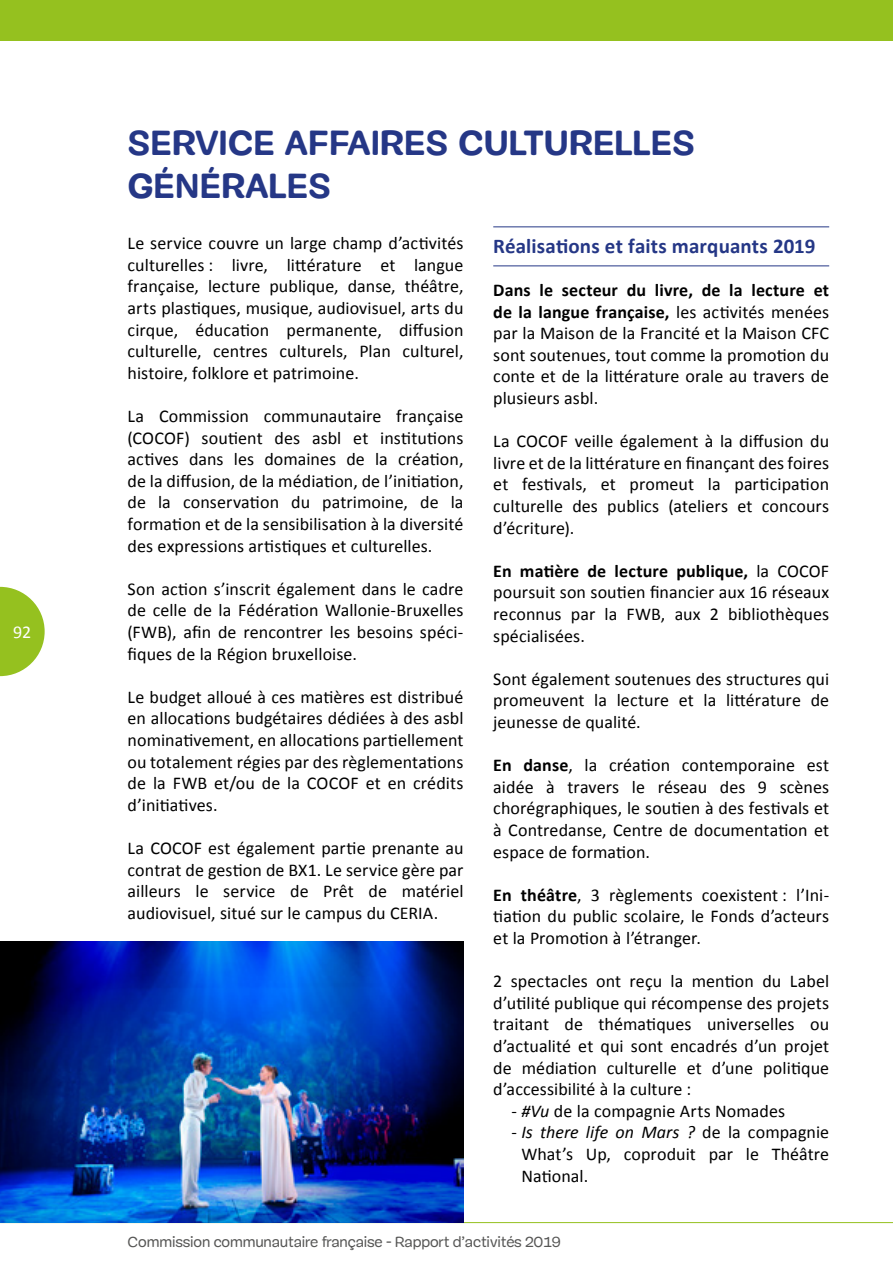
<style>
.page{position:relative;width:893px;height:1263px;background:#fff}
.page>*{position:absolute;margin:0;border:0;box-sizing:border-box;transform-origin:0 0}
.t1{font:700 36px/43.2px "Mija";color:#253786}
._5__Sous_titre_Réali{font:700 21px "Calibri";letter-spacing:.005em;color:#253786}
._1__Texte{font:18px/21.6px "Calibri";letter-spacing:.005em;color:#000;text-align:justify}
.t2{font:18px "Calibri";color:#fff}
.t3{font:15px "Mija";letter-spacing:-.01em;color:#575756}
.s1{font-weight:700}
.s2{font-style:italic}
</style>
<div class="page">
<div style="left:0;top:0;width:893px;height:40px;background:#95c11f"></div>
<svg style="left:0;top:587px;width:45px;height:89px"></svg>
<hr style="left:0;top:1222px;width:893px;height:1px;background:#95c11f">
<hr style="left:493px;top:226px;width:336px;height:1px;background:#253786">
<hr style="left:493px;top:265px;width:336px;height:1px;background:#253786">
<img style="left:0;top:942px;width:463px;height:280px">
<p class="t2" style="left:13px;top:621px;width:20px">92</p>
<h2 class="t1" style="left:128px;top:121px;width:569px">SERVICE AFFAIRES CULTURELLES<br>GÉNÉRALES</h2>
<p class="_1__Texte" style="left:128px;top:232px;width:337px">Le service couvre un large champ d’activités culturelles : livre, littérature et langue française, lecture publique, danse, théâtre, arts plastiques, musique, audiovisuel, arts du cirque, éducation permanente, diffusion culturelle, centres culturels, Plan culturel, histoire, folklore et patrimoine.</p>
<p class="_1__Texte" style="left:128px;top:405px;width:337px">La Commission communautaire française (COCOF) soutient des asbl et institutions actives dans les domaines de la création, de la diffusion, de la médiation, de l’initiation, de la conservation du patrimoine, de la formation et de la sensibilisation à la diversité des expressions artistiques et culturelles.</p>
<p class="_1__Texte" style="left:128px;top:578px;width:337px">Son action s’inscrit également dans le cadre de celle de la Fédération Wallonie-Bruxelles (FWB), afin de rencontrer les besoins spéci&shy;fiques de la Région bruxelloise.</p>
<p class="_1__Texte" style="left:128px;top:686px;width:337px">Le budget alloué à ces matières est distribué en allocations budgétaires dédiées à des asbl nominativement, en allocations partiellement ou totalement régies par des règlementations de la FWB et/ou de la COCOF et en crédits d’initiatives.</p>
<p class="_1__Texte" style="left:128px;top:837px;width:337px">La COCOF est également partie prenante au contrat de gestion de BX1. Le service gère par ailleurs le service de Prêt de matériel audiovisuel, situé sur le campus du CERIA.</p>
<p class="_5__Sous_titre_Réali" style="left:493px;top:232px;width:324px">Réalisations et faits marquants 2019</p>
<p class="_1__Texte" style="left:493px;top:279px;width:337px"><span class="s1">Dans le secteur du livre, de la lecture et de la langue française,</span> les activités menées par la Maison de la Francité et la Maison CFC sont soutenues, tout comme la promotion du conte et de la littérature orale au travers de plusieurs asbl.</p>
<p class="_1__Texte" style="left:493px;top:430px;width:337px">La COCOF veille également à la diffusion du livre et de la littérature en finançant des foires et festivals, et promeut la participation culturelle des publics (ateliers et concours d’écriture).</p>
<p class="_1__Texte" style="left:493px;top:560px;width:337px"><span class="s1">En matière de lecture publique,</span> la COCOF poursuit son soutien financier aux 16 réseaux reconnus par la FWB, aux 2 bibliothèques spécialisées.</p>
<p class="_1__Texte" style="left:493px;top:668px;width:337px">Sont également soutenues des structures qui promeuvent la lecture et la littérature de jeunesse de qualité.</p>
<p class="_1__Texte" style="left:493px;top:754px;width:337px"><span class="s1">En danse</span>, la création contemporaine est aidée à travers le réseau des 9 scènes chorégraphiques, le soutien à des festivals et à Contredanse, Centre de documentation et espace de formation.</p>
<p class="_1__Texte" style="left:493px;top:884px;width:337px"><span class="s1">En théâtre</span>, 3 règlements coexistent : l’Ini&shy;tiation du public scolaire, le Fonds d’acteurs et la Promotion à l’étranger.</p>
<p class="_1__Texte" style="left:493px;top:970px;width:337px">2 spectacles ont reçu la mention du Label d’utilité publique qui récompense des projets traitant de thématiques universelles ou d’actualité et qui sont encadrés d’un projet de médiation culturelle et d’une politique d’accessibilité à la culture :</p>
<p class="_1__Texte" style="left:511px;top:1100px;width:275px">- <span class="s2">#Vu</span> de la compagnie Arts Nomades</p>
<p class="_1__Texte" style="left:521px;top:1122px;width:309px;text-indent:-10px">- <span class="s2">Is there life on Mars ?</span> de la compagnie What’s Up, coproduit par le Théâtre National.</p>
<p class="t3" style="left:128px;top:1233px;width:435px">Commission communautaire française - Rapport d’activités 2019</p>
</div>
